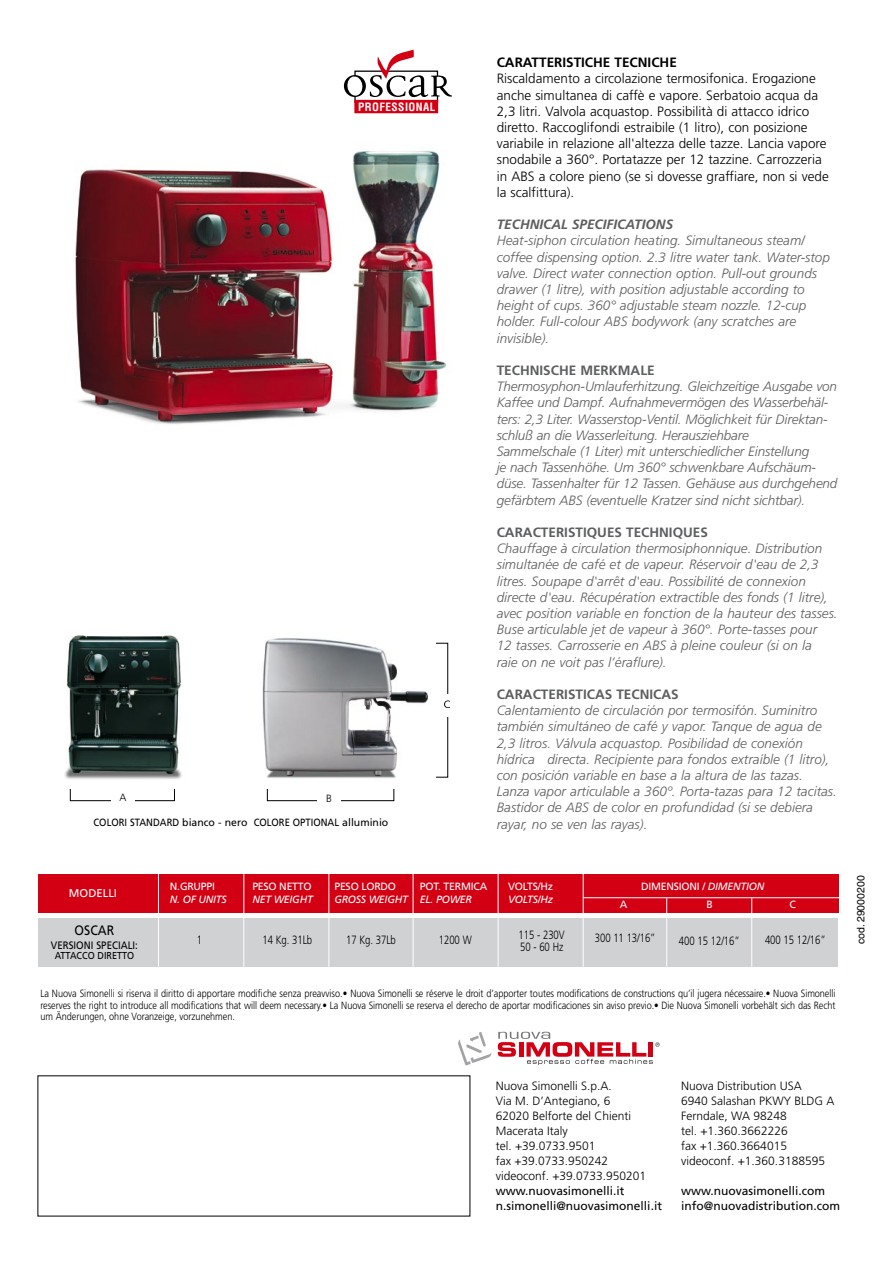
<style>
.page{position:relative;width:893px;height:1263px;background:#fff}
.page>*{position:absolute;margin:0;border:0;box-sizing:border-box;transform-origin:0 0}
.t1{font:54.15px "Disturbance";letter-spacing:-.01em;color:#000}
.t2{font:13.65px "Frutiger";color:#000;scale:.9 1}
.t3{font:italic 300 13.5px/16.2px "Frutiger";color:#5d5e60}
.t4{font:300 13.5px/16.2px "Frutiger";color:#000}
.t5{font:700 13.5px "Frutiger";color:#5d5e60}
.t6{font:700 13.5px "Frutiger";color:#000}
.t7{font:italic 700 13.5px "Frutiger";color:#5d5e60}
.t8{font:300 12px/15px "Frutiger";color:#000}
.t9{font:12px/15px "Frutiger";color:#000}
.t10{font:300 12px/12px "Frutiger";color:#000;scale:.8 1}
.t11{font:700 condensed 11.25px "Helvetica";letter-spacing:.04em;color:#fff}
.t12{font:11.25px "Frutiger";color:#fff}
.t13{font:10.8px "Frutiger";color:#000;scale:.9 1}
.t14{font:300 10.5px/11.4px "Frutiger";letter-spacing:-.005em;color:#000;text-align:justify;scale:.87 1}
.t15{font:10.5px "Frutiger";letter-spacing:-.02em;color:#fff}
.t16{font:10.5px "Frutiger";color:#000;scale:.9 1}
.t17{font:italic 10.5px "Frutiger";letter-spacing:-.02em;color:#fff}
.t18{font:10.5px "Helvetica";color:#000}
.t19{font:300 10.5px "Frutiger";letter-spacing:-.005em;color:#000}
.t20{font:10.05px "Frutiger";color:#000;scale:.9 1}
.s1{font-style:italic}
</style>
<div class="page">
<img style="left:262px;top:638px;width:166px;height:140px">
<svg style="left:498px;top:1032px;width:162px;height:33px"></svg>
<svg style="left:458px;top:1032px;width:33px;height:33px"></svg>
<img style="left:75px;top:150px;width:372px;height:274px">
<div style="left:70px;top:788px;width:105px;height:13px;border:1px solid #000"></div>
<div style="left:111px;top:791px;width:24px;height:15px;background:#fff"></div>
<div style="left:267px;top:788px;width:127px;height:13px;border:1px solid #000"></div>
<div style="left:317px;top:792px;width:24px;height:15px;background:#fff"></div>
<img style="left:64px;top:635px;width:118px;height:144px">
<div style="left:38px;top:918px;width:799px;height:48px;background:#d0d1d3"></div>
<div style="left:38px;top:874px;width:800px;height:39px;background:#d30014"></div>
<hr style="left:243px;top:874px;width:1px;height:93px;background:#fff">
<hr style="left:328px;top:873px;width:1px;height:94px;background:#fff">
<hr style="left:413px;top:873px;width:1px;height:94px;background:#fff">
<hr style="left:498px;top:873px;width:1px;height:94px;background:#fff">
<hr style="left:583px;top:873px;width:1px;height:94px;background:#fff">
<hr style="left:666px;top:898px;width:1px;height:69px;background:#fff">
<hr style="left:751px;top:898px;width:1px;height:69px;background:#fff">
<hr style="left:158px;top:874px;width:1px;height:92px;background:#fff">
<hr style="left:583px;top:897px;width:256px;height:1px;background:#fff">
<svg style="left:444px;top:700px;width:6px;height:8px"></svg>
<div style="left:355px;top:101px;width:82px;height:12px;background:#d30014"></div>
<svg style="left:354px;top:50px;width:85px;height:54px"></svg>
<h1 class="t1" style="left:342px;top:58px;width:112px">oscar</h1>
<p class="t11" style="left:358px;top:100px;width:79px">PROFESSIONAL</p>
<p class="t19" style="left:119px;top:791px;width:9px">A</p>
<p class="t19" style="left:326px;top:793px;width:7px">B</p>
<p class="t16" style="left:94px;top:816px;width:329px">COLORI STANDARD bianco - nero COLORE OPTIONAL alluminio</p>
<p class="t6" style="left:497px;top:55px;width:182px">CARATTERISTICHE TECNICHE</p>
<p class="t4" style="left:497px;top:71px;width:334px">Riscaldamento a circolazione termosifonica. Eroga-zione anche simultanea di caffè e vapore. Serbatoio acqua da 2,3 litri. Valvola acquastop. Possibilità di attacco idrico diretto. Raccoglifondi estraibile (1 litro), con posizione variabile in relazione all'altezza delle tazze. Lancia vapore snodabile a 360°. Portatazze per 12 tazzine. Carrozzeria in ABS a colore pieno (se si dovesse graffiare, non si vede la scalfittura).</p>
<p class="t7" style="left:497px;top:217px;width:178px">TECHNICAL SPECIFICATIONS</p>
<p class="t3" style="left:497px;top:233px;width:335px">Heat-siphon circulation heating. Simultaneous steam/ coffee dispensing option. 2.3 litre water tank. Water-stop valve. Direct water connection option. Pull-out grounds drawer (1 litre), with position adjustable according to height of cups. 360° adjustable steam nozzle. 12-cup holder. Full-colour ABS bodywork (any scratches are invisible).</p>
<p class="t5" style="left:497px;top:362px;width:159px">TECHNISCHE MERKMALE</p>
<p class="t3" style="left:497px;top:379px;width:342px">Thermosyphon-Umlauferhitzung. Gleichzeitige Ausgabe von Kaffee und Dampf. Aufnahmevermögen des Wasserbehäl&shy;ters: 2,3 Liter. Wasserstop-Ventil. Möglichkeit für Direktan&shy;schluß an die Wasserleitung. Herausziehbare<br>Sammelschale (1 Liter) mit unterschiedlicher Einstellung<br>je nach Tassenhöhe. Um 360° schwenkbare Aufschäum&shy;düse. Tassenhalter für 12 Tassen. Gehäuse aus durchgehend gefärbtem ABS (eventuelle Kratzer sind nicht sichtbar).</p>
<p class="t5" style="left:497px;top:524px;width:213px">CARACTERISTIQUES TECHNIQUES</p>
<p class="t3" style="left:497px;top:541px;width:342px">Chauffage à circulation thermosiphonnique. Distribution simultanée de café et de vapeur. Réservoir d'eau de 2,3 litres. Soupape d'arrêt d'eau. Possibilité de connexion directe d'eau. Récupération extractible des fonds (1 litre), avec position variable en fonction de la hauteur des tasses.<br>Buse articulable jet de vapeur à 360°. Porte-tasses pour<br>12 tasses. Carrosserie en ABS à pleine couleur (si on la<br>raie on ne voit pas l’éraflure).</p>
<p class="t5" style="left:497px;top:686px;width:183px">CARACTERISTICAS TECNICAS</p>
<p class="t3" style="left:497px;top:703px;width:342px">Calentamiento de circulación por termosifón. Suminitro también simultáneo de café y vapor. Tanque de agua de 2,3 litros. Válvula acquastop. Posibilidad de conexión hídrica directa. Recipiente para fondos extraíble (1 litro), con posición variable en base a la altura de las tazas.<br>Lanza vapor articulable a 360º. Porta-tazas para 12 tacitas.<br>Bastidor de ABS de color en profundidad (si se debiera rayar, no se ven las rayas).</p>
<p class="t12" style="left:69px;top:887px;width:50px">MODELLI</p>
<p class="t2" style="left:75px;top:922px;width:45px">OSCAR</p>
<p class="t13" style="left:51px;top:939px;width:98px">VERSIONI SPECIALI:</p>
<p class="t20" style="left:55px;top:950px;width:90px">ATTACCO DIRETTO</p>
<p class="t15" style="left:170px;top:880px;width:47px">N.GRUPPI</p>
<p class="t17" style="left:170px;top:893px;width:58px">N. OF UNITS</p>
<p class="t15" style="left:252px;top:880px;width:61px">PESO NETTO</p>
<p class="t17" style="left:252px;top:893px;width:62px">NET WEIGHT</p>
<p class="t15" style="left:334px;top:880px;width:63px">PESO LORDO</p>
<p class="t17" style="left:334px;top:893px;width:75px">GROSS WEIGHT</p>
<p class="t15" style="left:420px;top:880px;width:69px">POT. TERMICA</p>
<p class="t17" style="left:420px;top:893px;width:54px">EL. POWER</p>
<p class="t15" style="left:508px;top:880px;width:47px">VOLTS/Hz</p>
<p class="t17" style="left:508px;top:893px;width:47px">VOLTS/Hz</p>
<p class="t15" style="left:641px;top:880px;width:125px">DIMENSIONI / <span class="s1">DIMENTION</span></p>
<p class="t15" style="left:620px;top:898px;width:9px">A</p>
<p class="t15" style="left:706px;top:898px;width:8px">B</p>
<p class="t15" style="left:789px;top:898px;width:8px">C</p>
<p class="t10" style="left:519px;top:929px;width:59px">115 - 230V<br>50 - 60 Hz</p>
<p class="t10" style="left:197px;top:934px;width:8px">1</p>
<p class="t10" style="left:262px;top:934px;width:64px">14 Kg. 31Lb</p>
<p class="t10" style="left:346px;top:934px;width:64px">17 Kg. 37Lb</p>
<p class="t10" style="left:439px;top:934px;width:43px">1200 W</p>
<p class="t10" style="left:595px;top:932px;width:77px">300 11 13/16”</p>
<p class="t10" style="left:679px;top:934px;width:77px">400 15 12/16”</p>
<p class="t10" style="left:765px;top:934px;width:77px">400 15 12/16”</p>
<p class="t14" style="left:40px;top:988px;width:915px">La Nuova Simonelli si riserva il diritto di apportare modifiche senza preavviso.• Nuova Simonelli se réserve le droit d’apporter toutes modifications de constructions qu’il jugera nécessaire.• Nuova Simonelli reserves the right to introduce all modifications that will deem necessary.• La Nuova Simonelli se reserva el derecho de aportar modificaciones sin aviso previo.• Die Nuova Simonelli vorbehält sich das Recht um Änderungen, ohne Voranzeige, vorzunehmen.</p>
<p class="t18" style="left:855px;top:944px;width:70px;rotate:-90deg">cod. 29000200</p>
<p class="t8" style="left:496px;top:1079px;width:152px">Nuova Simonelli S.p.A.<br>Via M. D’Antegiano, 6<br>62020 Belforte del Chienti<br>Macerata Italy<br>tel. +39.0733.9501<br>fax +39.0733.950242 videoconf. +39.0733.950201</p>
<p class="t9" style="left:496px;top:1183px;width:168px">www.nuovasimonelli.it n.simonelli@nuovasimonelli.it</p>
<p class="t8" style="left:681px;top:1079px;width:155px">Nuova Distribution USA<br>6940 Salashan PKWY BLDG A<br>Ferndale, WA 98248<br>tel. +1.360.3662226<br>fax +1.360.3664015 videoconf. +1.360.3188595</p>
<p class="t9" style="left:681px;top:1183px;width:160px">www.nuovasimonelli.com info@nuovadistribution.com</p>
</div>
